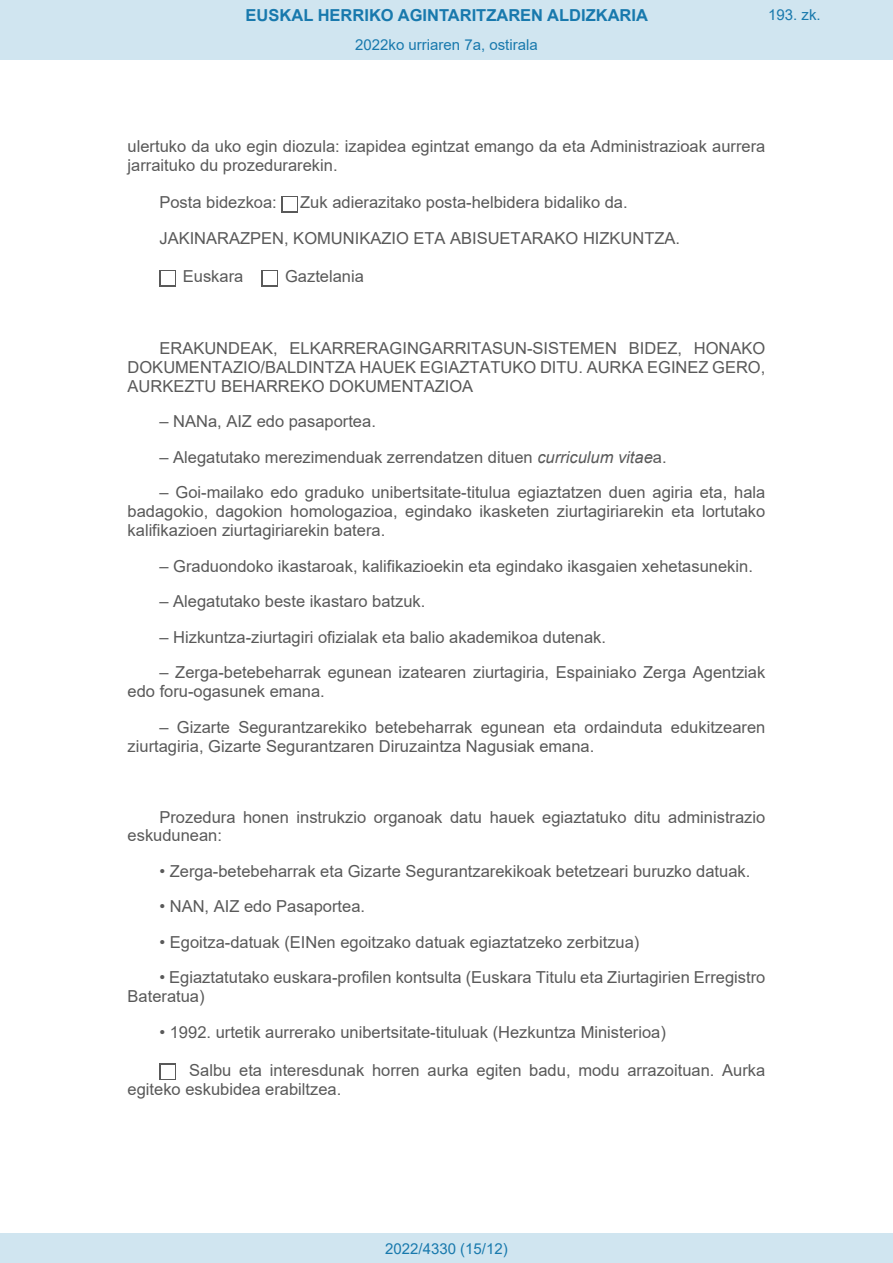
<style>
.page{position:relative;width:893px;height:1263px;background:#fff}
.page>*{position:absolute;margin:0;border:0;box-sizing:border-box;transform-origin:0 0}
.t1{font:16.5px/18.9px "Arial";color:#595959}
.t2{font:700 16.5px "Arial";color:#1879ad}
.Paginacion_Centro{font:15px "Arial";color:#1879ad}
.s1{font-style:italic}
</style>
<div class="page">
<svg style="left:281px;top:196px;width:17px;height:16px"></svg>
<div style="left:283px;top:197px;width:13px;height:14px;background:#fff"></div>
<svg style="left:159px;top:270px;width:17px;height:16px"></svg>
<div style="left:161px;top:271px;width:13px;height:14px;background:#fff"></div>
<div style="left:262px;top:270px;width:16px;height:16px;background:#595959"></div>
<div style="left:263px;top:271px;width:14px;height:14px;background:#fff"></div>
<svg style="left:159px;top:1063px;width:17px;height:17px"></svg>
<div style="left:161px;top:1065px;width:13px;height:13px;background:#fff"></div>
<div style="left:0;top:0;width:893px;height:60px;background:#d0e5f0"></div>
<div style="left:0;top:1233px;width:893px;height:30px;background:#d0e5f0"></div>
<p class="t2" style="left:246px;top:3px;width:404px">EUSKAL HERRIKO AGINTARITZAREN ALDIZKARIA</p>
<p class="Paginacion_Centro" style="left:768px;top:5px;width:54px">193. zk.</p>
<p class="Paginacion_Centro" style="left:355px;top:35px;width:184px">2022ko urriaren 7a, ostirala</p>
<p class="t1" style="left:128px;top:136px;width:639px">ulertuko da uko egin diozula: izapidea egintzat emango da eta Administrazioak aurrera jarraituko du prozedurarekin.</p>
<p class="t1" style="left:159px;top:193px;width:119px">Posta bidezkoa:</p>
<p class="t1" style="left:159px;top:184px;width:522px;line-height:36.2px;text-indent:141px">Zuk adierazitako posta-helbidera bidaliko da.<br>JAKINARAZPEN, KOMUNIKAZIO ETA ABISUETARAKO HIZKUNTZA.</p>
<p class="t1" style="left:183px;top:267px;width:62px">Euskara</p>
<p class="t1" style="left:285px;top:267px;width:80px">Gaztelania</p>
<p class="t1" style="left:128px;top:338px;width:639px;text-align:justify;text-indent:32px">ERAKUNDEAK, ELKARRERAGINGARRITASUN-SISTEMEN BIDEZ, HONAKO DOKUMENTAZIO/BALDINTZA HAUEK EGIAZTATUKO DITU. AURKA EGINEZ GERO, AURKEZTU BEHARREKO DOKUMENTAZIOA</p>
<p class="t1" style="left:159px;top:412px;width:218px">– NANa, AIZ edo pasaportea.</p>
<p class="t1" style="left:159px;top:447px;width:509px">– Alegatutako merezimenduak zerrendatzen dituen <span class="s1">curriculum vitae</span>a.</p>
<p class="t1" style="left:128px;top:483px;width:639px;text-align:justify;text-indent:32px">– Goi-mailako edo graduko unibertsitate-titulua egiaztatzen duen agiria eta, hala badagokio, dagokion homologazioa, egindako ikasketen ziurtagiriarekin eta lortutako kalifikazioen ziurtagiriarekin batera.</p>
<p class="t1" style="left:159px;top:556px;width:595px">– Graduondoko ikastaroak, kalifikazioekin eta egindako ikasgaien xehetasunekin.</p>
<p class="t1" style="left:159px;top:592px;width:267px">– Alegatutako beste ikastaro batzuk.</p>
<p class="t1" style="left:159px;top:627px;width:448px">– Hizkuntza-ziurtagiri ofizialak eta balio akademikoa dutenak.</p>
<p class="t1" style="left:128px;top:663px;width:639px;text-indent:32px">– Zerga-betebeharrak egunean izatearen ziurtagiria, Espainiako Zerga Agentziak edo foru-ogasunek emana.</p>
<p class="t1" style="left:128px;top:717px;width:639px;text-indent:32px">– Gizarte Segurantzarekiko betebeharrak egunean eta ordainduta edukitzearen ziurtagiria, Gizarte Segurantzaren Diruzaintza Nagusiak emana.</p>
<p class="t1" style="left:128px;top:807px;width:639px;text-indent:32px">Prozedura honen instrukzio organoak datu hauek egiaztatuko ditu administrazio eskudunean:</p>
<p class="t1" style="left:159px;top:861px;width:592px">• Zerga-betebeharrak eta Gizarte Segurantzarekikoak betetzeari buruzko datuak.</p>
<p class="t1" style="left:159px;top:897px;width:207px">• NAN, AIZ edo Pasaportea.</p>
<p class="t1" style="left:159px;top:932px;width:481px">• Egoitza-datuak (EINen egoitzako datuak egiaztatzeko zerbitzua)</p>
<p class="t1" style="left:128px;top:968px;width:639px;text-indent:32px">• Egiaztatutako euskara-profilen kontsulta (Euskara Titulu eta Ziurtagirien Erregistro<br>Bateratua)</p>
<p class="t1" style="left:159px;top:1022px;width:508px">• 1992. urtetik aurrerako unibertsitate-tituluak (Hezkuntza Ministerioa)</p>
<p class="t1" style="left:128px;top:1060px;width:639px;line-height:19.6px;text-indent:62px">Salbu eta interesdunak horren aurka egiten badu, modu arrazoituan. Aurka egiteko eskubidea erabiltzea.</p>
<p class="Paginacion_Centro" style="left:385px;top:1238px;width:124px">2022/4330 (15/12)</p>
</div>
